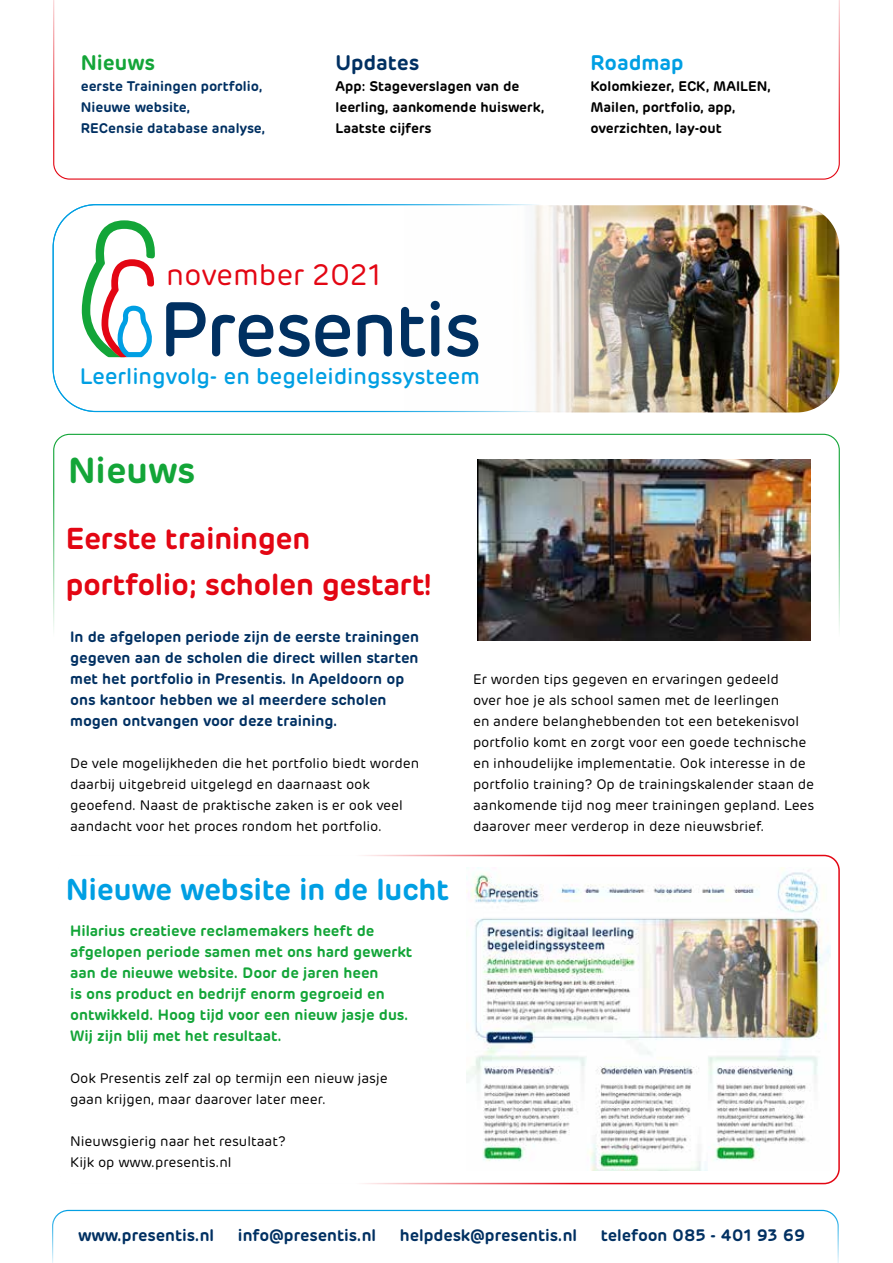
<style>
.page{position:relative;width:893px;height:1263px;background:#fff}
.page>*{position:absolute;margin:0;border:0;box-sizing:border-box;transform-origin:0 0}
.t1{font:500 76.65px "Rubrik";letter-spacing:-.035em;color:#003061}
.t2{font:600 36px "Rubrik";color:#13a538}
.t3{font:600 30px/46.2px "Rubrik";letter-spacing:-.01em;color:#e30613}
.t4{font:600 30px "Rubrik";letter-spacing:-.01em;color:#009fe3}
.t5{font:29.55px "Rubrik";color:#e30613}
.t6{font:500 22.35px "Rubrik";color:#009fe3}
.t7{font:600 21px "Rubrik";color:#003062}
.t8{font:600 21px "Rubrik";color:#009fe3}
.t9{font:600 21px "Rubrik";color:#13a538}
.t10{font:600 16.5px "Rubrik";color:#003062}
.t11{font:600 15px/21px "Rubrik";color:#13a538}
.t12{font:600 15px/21px "Rubrik";color:#003062}
.t13{font:13.8px/21px "Rubrik";color:#000}
.t14{font:600 13.8px/21px "Rubrik";color:#000}
.t15{font:600 13.8px/21px "Rubrik";color:#003062}
</style>
<div class="page">
<img style="left:534px;top:206px;width:305px;height:206px">
<svg style="left:53px;top:0;width:787px;height:180px"></svg>
<div style="left:53px;top:434px;width:787px;height:218px;border:1px solid #13a538;border-radius:16px"></div>
<svg style="left:82px;top:220px;width:73px;height:137px"></svg>
<div style="left:53px;top:204px;width:786px;height:208px;border:1px solid #009fe3;border-radius:43px"></div>
<svg style="left:52px;top:1209px;width:787px;height:54px"></svg>
<img style="left:477px;top:459px;width:333px;height:181px">
<div style="left:57px;top:855px;width:783px;height:329px;border:2px solid #e30613;border-radius:15px"></div>
<img style="left:467px;top:867px;width:364px;height:303px">
<h3 class="t9" style="left:81px;top:49px;width:76px">Nieuws</h3>
<p class="t15" style="left:81px;top:75px;width:186px">eerste Trainingen portfolio,<br>Nieuwe website,<br>RECensie database analyse,</p>
<h3 class="t7" style="left:336px;top:49px;width:85px">Updates</h3>
<p class="t14" style="left:336px;top:75px;width:210px">App: Stageverslagen van de leerling, aankomende huiswerk,<br>Laatste cijfers</p>
<h3 class="t8" style="left:590px;top:49px;width:95px">Roadmap</h3>
<p class="t14" style="left:590px;top:75px;width:182px">Kolomkiezer, ECK, MAILEN,<br>Mailen, portfolio, app, overzichten, lay-out</p>
<h3 class="t5" style="left:166px;top:257px;width:216px">november 2021</h3>
<h1 class="t1" style="left:159px;top:283px;width:324px">Presentis</h1>
<h3 class="t6" style="left:80px;top:362px;width:401px">Leerlingvolg- en begeleidingssysteem</h3>
<h2 class="t2" style="left:68px;top:448px;width:129px">Nieuws</h2>
<h3 class="t3" style="left:66px;top:516px;width:367px">Eerste trainingen portfolio; scholen gestart!</h3>
<p class="t12" style="left:70px;top:626px;width:350px">In de afgelopen periode zijn de eerste trainingen gegeven aan de scholen die direct willen starten met het portfolio in Presentis. In Apeldoorn op ons kantoor hebben we al meerdere scholen mogen ontvangen voor deze training.</p>
<p class="t13" style="left:70px;top:753px;width:350px">De vele mogelijkheden die het portfolio biedt worden daarbij uitgebreid uitgelegd en daarnaast ook geoefend. Naast de praktische zaken is er ook veel aandacht voor het proces rondom het portfolio.</p>
<h3 class="t4" style="left:66px;top:870px;width:385px">Nieuwe website in de lucht</h3>
<p class="t11" style="left:70px;top:920px;width:344px">Hilarius creatieve reclamemakers heeft de afgelopen periode samen met ons hard gewerkt aan de nieuwe website. Door de jaren heen<br>is ons product en bedrijf enorm gegroeid en ontwikkeld. Hoog tijd voor een nieuw jasje dus.<br>Wij zijn blij met het resultaat.</p>
<p class="t13" style="left:70px;top:1068px;width:319px">Ook Presentis zelf zal op termijn een nieuw jasje gaan krijgen, maar daarover later meer.</p>
<p class="t13" style="left:70px;top:1131px;width:217px">Nieuwsgierig naar het resultaat?<br>Kijk op www.presentis.nl</p>
<p class="t13" style="left:473px;top:669px;width:343px">Er worden tips gegeven en ervaringen gedeeld<br>over hoe je als school samen met de leerlingen<br>en andere belanghebbenden tot een betekenisvol portfolio komt en zorgt voor een goede technische en inhoudelijke implementatie. Ook interesse in de portfolio training? Op de trainingskalender staan de aankomende tijd nog meer trainingen gepland. Lees daarover meer verderop in deze nieuwsbrief.</p>
<p class="t10" style="left:78px;top:1224px;width:137px">www.presentis.nl</p>
<p class="t10" style="left:238px;top:1224px;width:140px">info@presentis.nl</p>
<p class="t10" style="left:400px;top:1224px;width:179px">helpdesk@presentis.nl</p>
<p class="t10" style="left:601px;top:1224px;width:206px">telefoon 085 - 401 93 69</p>
</div>
